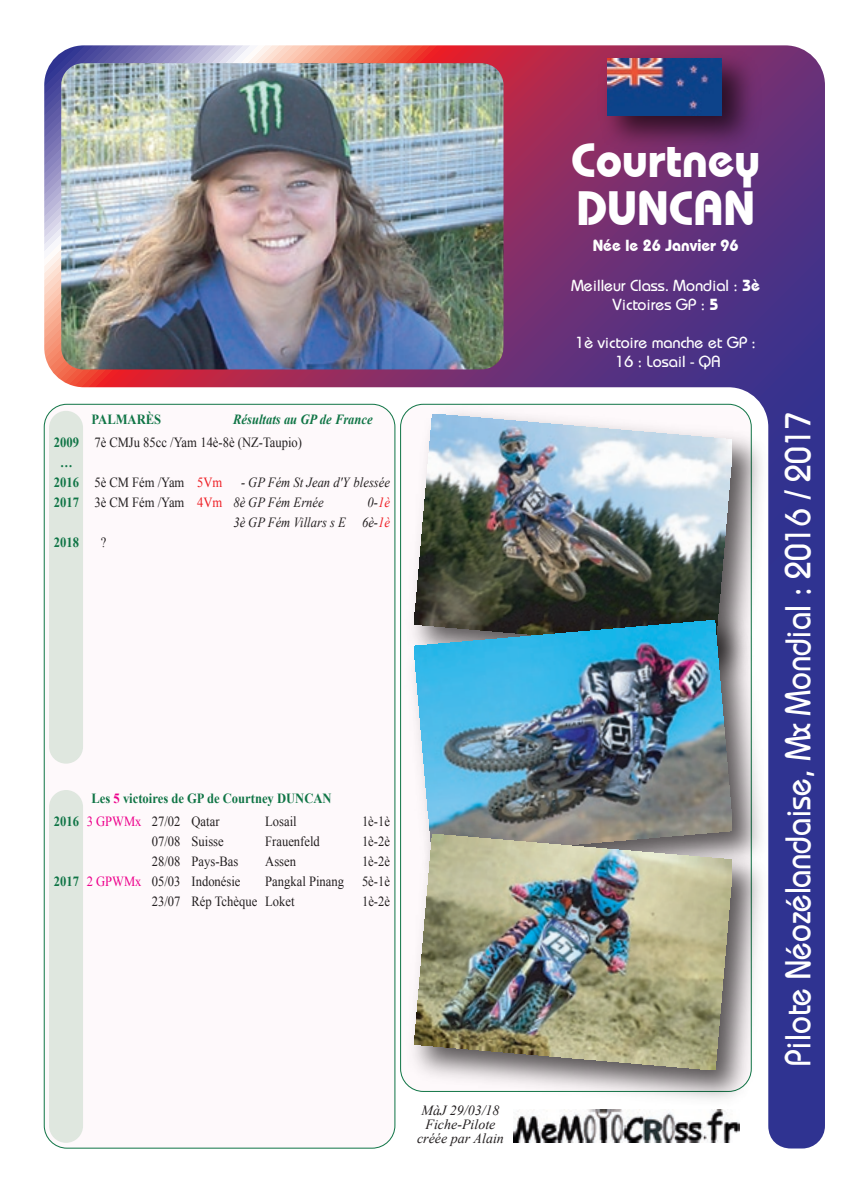
<style>
.page{position:relative;width:842px;height:1191px;background:#fff}
.page>*{position:absolute;margin:0;border:0;box-sizing:border-box;transform-origin:0 0}
.t1{font:700 48px/48px "Bauhaus IT Cby BT";color:#fff}
.t2{font:36px "Bauhaus";color:#fff;scale:.88 1}
.t3{font:16px/19.2px "Bauhaus";color:#fff;text-align:center}
.t4{font:700 16px "Bauhaus IT Cby BT";color:#fff}
.t5{font:14px "Times New Roman";color:#231f20;scale:.9 1}
.t6{font:italic 14px/20px "Times New Roman";color:#231f20;scale:.9 1}
.t7{font:700 14px/20px "Times New Roman";color:#107546;text-align:center;scale:.9 1}
.t8{font:italic 14px/14px "Times New Roman";color:#231f20;text-align:center}
.t9{font:italic 700 14px "Times New Roman";color:#107546;scale:.9 1}
.s1{color:#ee1d23}
.s2{font-style:normal}
.s3{font-style:normal;color:#ee1d23}
.s4{color:#ed028c}
.s5{font-family:"Bauhaus IT Cby BT";font-weight:700}
</style>
<div class="page">
<img style="left:44px;top:45px;width:781px;height:1103px">
<div style="left:49px;top:411px;width:34px;height:352px;background:#dfe7df"></div>
<div style="left:49px;top:790px;width:34px;height:352px;background:#dfe7df"></div>
<img style="left:591px;top:45px;width:176px;height:115px">
<img style="left:608px;top:59px;width:113px;height:56px">
<img style="left:513px;top:1109px;width:227px;height:33px">
<p class="t7" style="left:54px;top:432px;width:29px">2009 …<br>2016<br>2017</p>
<p class="t7" style="left:54px;top:532px;width:29px">2018</p>
<p class="t7" style="left:91px;top:409px;width:79px">PALMARÈS</p>
<p class="t9" style="left:233px;top:409px;width:157px">Résultats au GP de France</p>
<p class="t5" style="left:95px;top:433px;width:232px">7è CMJu 85cc /Yam 14è-8è (NZ-Taupio)</p>
<p class="t5" style="left:95px;top:473px;width:144px">5è CM Fém /Yam <span class="s1">5Vm</span></p>
<p class="t6" style="left:95px;top:472px;width:330px;text-indent:147px">- GP Fém St Jean d'Y blessée<br><span class="s2">3è CM Fém /Yam</span> <span class="s3">4Vm</span> 8è GP Fém Ernée</p>
<p class="t6" style="left:234px;top:492px;width:175px;text-align:right">0-<span class="s1">1è<br></span>3è GP Fém Villars s E 6è-<span class="s1">1è</span></p>
<p class="t5" style="left:101px;top:533px;width:8px">?</p>
<p class="t7" style="left:54px;top:811px;width:29px">2016</p>
<p class="t7" style="left:54px;top:871px;width:29px">2017</p>
<p class="t7" style="left:91px;top:788px;width:268px">Les <span class="s4">5</span> victoires de GP de Courtney DUNCAN</p>
<p class="t5" style="left:87px;top:812px;width:149px"><span class="s4">3 GPWMx</span> 27/02 Qatar</p>
<p class="t5" style="left:265px;top:812px;width:36px">Losail</p>
<p class="t5" style="left:362px;top:812px;width:33px">1è-1è</p>
<p class="t5" style="left:152px;top:832px;width:81px">07/08 Suisse</p>
<p class="t5" style="left:265px;top:832px;width:62px">Frauenfeld</p>
<p class="t5" style="left:362px;top:832px;width:33px">1è-2è</p>
<p class="t5" style="left:152px;top:852px;width:98px">28/08 Pays-Bas</p>
<p class="t5" style="left:265px;top:852px;width:36px">Assen</p>
<p class="t5" style="left:362px;top:852px;width:33px">1è-2è</p>
<p class="t5" style="left:87px;top:872px;width:172px"><span class="s4">2 GPWMx</span> 05/03 Indonésie</p>
<p class="t5" style="left:265px;top:872px;width:89px">Pangkal Pinang</p>
<p class="t5" style="left:362px;top:872px;width:33px">5è-1è</p>
<p class="t5" style="left:152px;top:892px;width:160px">23/07 Rép Tchèque Loket</p>
<p class="t5" style="left:362px;top:892px;width:33px">1è-2è</p>
<p class="t8" style="left:417px;top:1103px;width:88px">MàJ 29/03/18<br>Fiche-Pilote créée par Alain</p>
<h1 class="t1" style="left:571px;top:136px;width:190px">Courtney<br>DUNCAN</h1>
<p class="t4" style="left:593px;top:235px;width:147px">Née le 26 Janvier 96</p>
<p class="t3" style="left:571px;top:275px;width:190px">Meilleur Class. Mondial : <span class="s5">3è<br></span>Victoires GP : <span class="s5">5</span></p>
<p class="t3" style="left:575px;top:333px;width:182px">1è victoire manche et GP :<br>16 : Losail - QA</p>
<h2 class="t2" style="left:776px;top:1065px;width:745px;rotate:-90deg">Pilote Néozélandaise, Mx Mondial : 2016 / 2017</h2>
</div>
